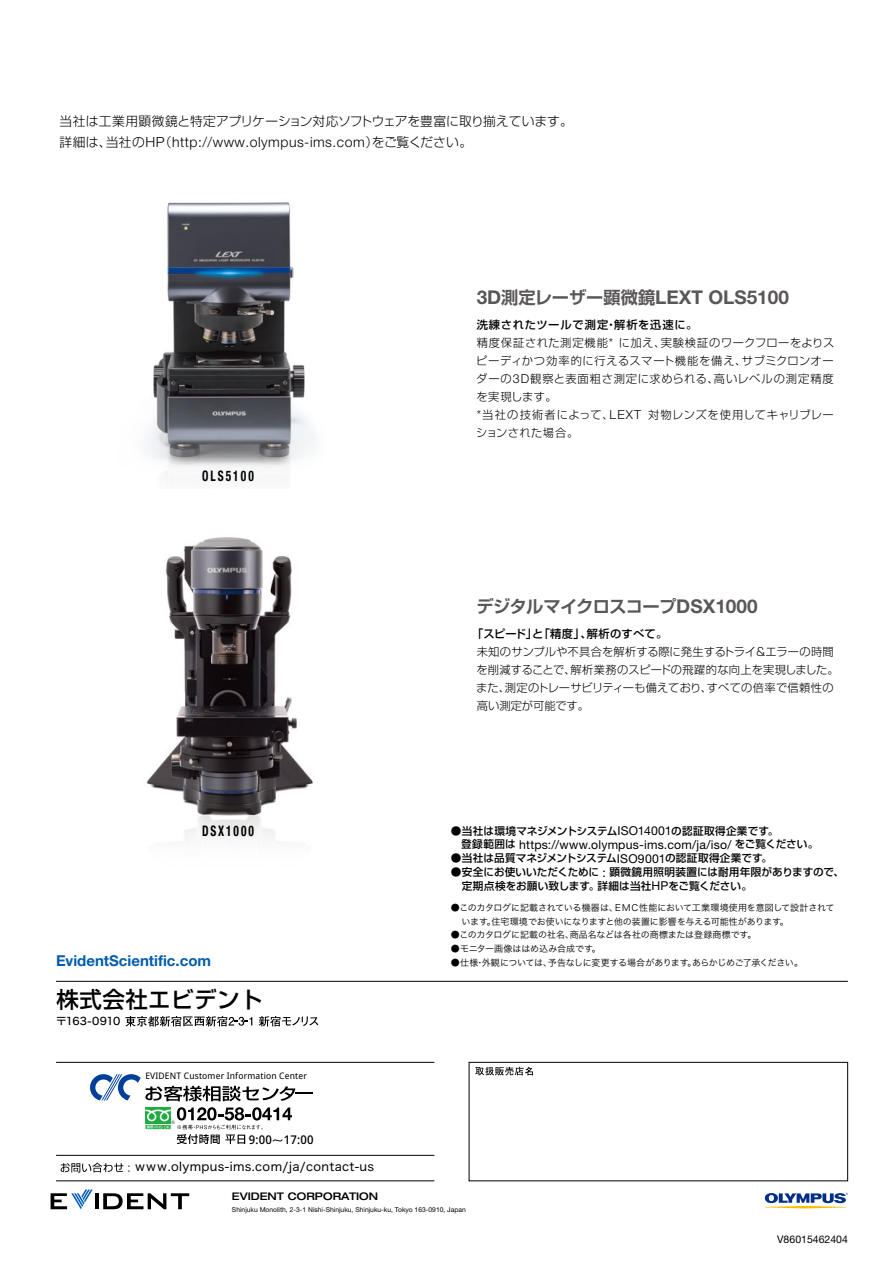
<style>
.page{position:relative;width:893px;height:1263px;background:#fff}
.page>*{position:absolute;margin:0;border:0;box-sizing:border-box;transform-origin:0 0}
.t1{font:500 22.5px "Shin Go Pro";letter-spacing:.02em;color:#000}
.JP_Tittle_copy_11_5pt_15pt{font:700 19.05px "Helvetica Neue LT Std";color:#5a5757}
.JP_Tittle_copy_11_5pt_15pt-2{font:700 17.25px "Shin Go Pro De";letter-spacing:-.035em;color:#5a5757}
.LS_Table_Text{font:700 15px "Helvetica Neue LTW1 G";color:#005dad}
.t2{font:700 condensed 14.55px "Helvetica Neue LT Std";letter-spacing:.17em;color:#000;scale:.78 1}
.本文{font:300 14.1px "Helvetica Neue LT Std";letter-spacing:.035em;color:#000}
.本文-2{font:300 12.75px "Shin Go Pro";letter-spacing:.005em;color:#000}
.t3{font:12.15px "Helvetica Neue LT Std";letter-spacing:.02em;color:#000}
.box_L2{font:12px "Hiragino Sans W4";letter-spacing:.03em;color:#000}
.t4{font:12px "Noto Sans Display";color:#000}
.JP_Body_copy_7_5pt_12pt{font:300 11.25px/18px "Shin Go Pro";letter-spacing:.02em;color:#000;text-align:justify}
.JP_Body_copy_7_5pt_12pt-2{font:300 11.25px/18px "Shin Go Pro";letter-spacing:.04em;color:#000}
.JP_Body_copy_7_5pt_12pt-3{font:500 11.25px "Shin Go Pro";letter-spacing:.055em;color:#000}
.JP_Body_copy_7_5pt_12pt-4{font:500 11.25px "Shin Go Pro";letter-spacing:.02em;color:#000}
.t5{font:500 10.65px/13.8px "Shin Go Pro";letter-spacing:.005em;color:#000}
.Address{font:500 expanded 10.5px "Helvetica Neue LT Std";color:#000}
.t6{font:10.5px "Helvetica Neue LT Std";color:#000}
.t7{font:10.5px "Hiragino Sans W5";letter-spacing:-.055em;color:#000}
.t8{font:9px/13.8px "Hiragino Sans W3";letter-spacing:-.02em;color:#000}
.t9{font:9px "Hiragino Sans W3";letter-spacing:-.045em;color:#000}
.t10{font:9px "Noto Sans Display";letter-spacing:.02em;color:#000}
.Address-2{font:6.75px "Helvetica Neue LTW1 G";color:#000}
.s1{font-family:"Shin Go Pro";font-size:12.75px}
.s2{font-family:"Shin Go Pro De";font-size:17.25px}
.s3{font-family:"Helvetica Neue LT Std";font-size:12.3px}
.s4{font-family:"Helvetica Neue LT Std";font-size:19.05px}
.s5{font-family:"Helvetica Neue LT Std";font-weight:400;font-size:12.15px}
.s6{font-family:"Shin Go Pro";font-weight:500;font-size:10.65px}
</style>
<div class="page">
<img style="left:146px;top:202px;width:166px;height:274px">
<img style="left:146px;top:537px;width:167px;height:303px">
<hr style="left:56px;top:981px;width:792px;height:1px;background:#000">
<svg style="left:475px;top:1067px;width:58px;height:8px"></svg>
<div style="left:469px;top:1062px;width:379px;height:119px;border:1px solid #000"></div>
<svg style="left:145px;top:1107px;width:147px;height:37px"></svg>
<svg style="left:90px;top:1074px;width:223px;height:27px"></svg>
<svg style="left:61px;top:1163px;width:68px;height:9px"></svg>
<hr style="left:56px;top:1180px;width:378px;height:1px;background:#000">
<hr style="left:56px;top:1155px;width:378px;height:1px;background:#000">
<hr style="left:56px;top:1062px;width:378px;height:1px;background:#000">
<hr style="left:95px;top:1193px;width:4px;height:16px;background:#000">
<svg style="left:103px;top:1193px;width:86px;height:16px"></svg>
<svg style="left:51px;top:1189px;width:42px;height:20px"></svg>
<svg style="left:765px;top:1193px;width:83px;height:15px"></svg>
<svg style="left:125px;top:1016px;width:127px;height:10px"></svg>
<svg style="left:259px;top:1016px;width:59px;height:10px"></svg>
<p class="本文-2" style="left:60px;top:111px;width:515px">当社は工業用顕微鏡と特定アプリケーション対応ソフトウェアを豊富に取り揃えています。</p>
<p class="本文" style="left:60px;top:134px;width:414px"><span class="s1">詳細は、当社の</span>HP<span class="s1">（</span>http://www.olympus-ims.com<span class="s1">）をご覧ください。</span></p>
<p class="t2" style="left:202px;top:467px;width:68px">OLS5100</p>
<p class="JP_Tittle_copy_11_5pt_15pt" style="left:477px;top:285px;width:314px">3D<span class="s2">測定レーザー顕微鏡</span>LEXT OLS5100</p>
<p class="JP_Body_copy_7_5pt_12pt-3" style="left:477px;top:315px;width:222px">洗練されたツールで測定・解析を迅速に。</p>
<p class="JP_Body_copy_7_5pt_12pt" style="left:476px;top:332px;width:360px">精度保証された測定機能<span class="s3">*</span> に加え、実験検証のワークフローをよりスピーディかつ効率的に行えるスマート機能を備え、サブミクロンオーダーの<span class="s3">3D</span>観察と表面粗さ測定に求められる、高いレベルの測定精度を実現します。</p>
<p class="JP_Body_copy_7_5pt_12pt-2" style="left:476px;top:404px;width:359px"><span class="s3">*</span>当社の技術者によって、<span class="s3">LEXT</span> 対物レンズを使用してキャリブレーションされた場合。</p>
<p class="JP_Tittle_copy_11_5pt_15pt-2" style="left:476px;top:593px;width:283px">デジタルマイクロスコープ<span class="s4">DSX1000</span></p>
<p class="JP_Body_copy_7_5pt_12pt-4" style="left:472px;top:625px;width:197px">「スピード」と「精度」、解析のすべて。</p>
<p class="JP_Body_copy_7_5pt_12pt" style="left:476px;top:641px;width:364px;text-align:left">未知のサンプルや不具合を解析する際に発生するトライ＆エラーの時間を削減することで、解析業務のスピードの飛躍的な向上を実現しました。また、測定のトレーサビリティーも備えており、すべての倍率で信頼性の高い測定が可能です。</p>
<p class="t2" style="left:202px;top:822px;width:68px">DSX1000</p>
<p class="t5" style="left:451px;top:822px;width:329px">●当社は環境マネジメントシステム<span class="s5">ISO14001</span>の認証取得企業です。</p>
<p class="t3" style="left:461px;top:837px;width:359px"><span class="s6">登録範囲は</span> https://www.olympus-ims.com/ja/iso/ <span class="s6">をご覧ください。</span></p>
<p class="t5" style="left:451px;top:850px;width:323px">●当社は品質マネジメントシステム<span class="s5">ISO9001</span>の認証取得企業です。</p>
<p class="t5" style="left:462px;top:864px;width:384px;text-indent:-11px">●安全にお使いいただくために <span class="s5">:</span> 顕微鏡用照明装置には耐用年限がありますので、定期点検をお願い致します。詳細は当社<span class="s5">HP</span>をご覧ください。</p>
<p class="t8" style="left:462px;top:900px;width:374px;text-indent:-11px">●このカタログに記載されている機器は、ＥＭＣ性能において工業環境使用を意図して設計されています。住宅環境でお使いになりますと他の装置に影響を与える可能性があります。</p>
<p class="t8" style="left:451px;top:927px;width:307px">●このカタログに記載の社名、商品名などは各社の商標または登録商標です。</p>
<p class="t8" style="left:451px;top:941px;width:151px">●モニター画像ははめ込み合成です。</p>
<p class="LS_Table_Text" style="left:56px;top:951px;width:157px">EvidentScientific.com</p>
<p class="t9" style="left:451px;top:955px;width:353px">●仕様・外観については、予告なしに変更する場合があります。あらかじめご了承ください。</p>
<p class="t1" style="left:56px;top:981px;width:208px">株式会社エビデント</p>
<p class="t7" style="left:56px;top:1012px;width:66px">〒163-0910</p>
<p class="t10" style="left:145px;top:1069px;width:163px">EVIDENT Customer Information Center</p>
<p class="t4" style="left:249px;top:1131px;width:66px">9:00⁓17:00</p>
<p class="box_L2" style="left:135px;top:1156px;width:241px">www.olympus-ims.com/ja/contact-us</p>
<p class="Address" style="left:232px;top:1190px;width:148px">EVIDENT CORPORATION</p>
<p class="Address-2" style="left:232px;top:1206px;width:235px">Shinjuku Monolith, 2-3-1 Nishi-Shinjuku, Shinjuku-ku, Tokyo 163-0910, Japan</p>
<p class="t6" style="left:777px;top:1232px;width:72px">V86015462404</p>
</div>
